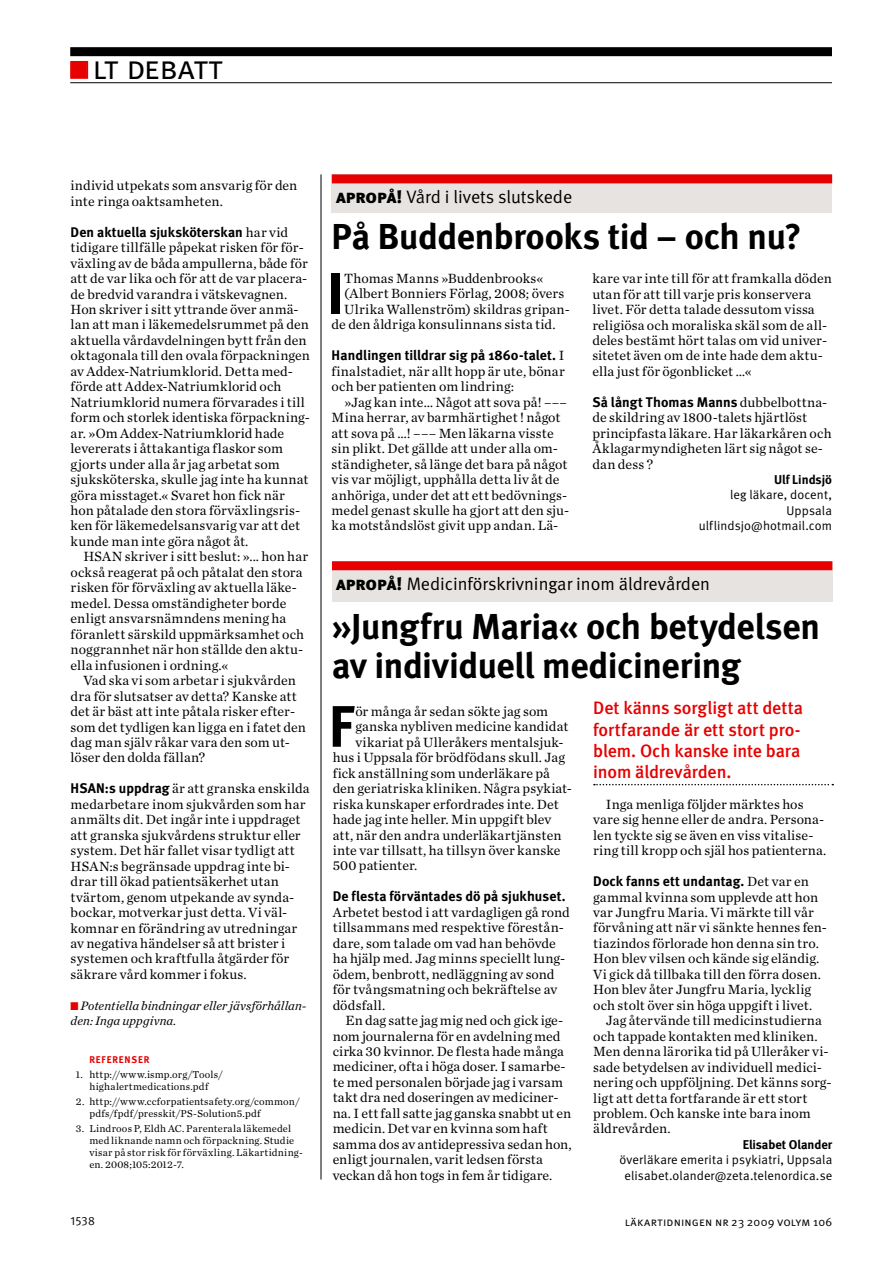
<style>
.page{position:relative;width:894px;height:1263px;background:#fff}
.page>*{position:absolute;margin:0;border:0;box-sizing:border-box;transform-origin:0 0}
.t1{font:58.35px "Meta LT Bold";color:#000}
.t2{font:36px/39px "Meta LT Bold";letter-spacing:-.01em;color:#000}
.t3{font:33px "Meta LT Normal Small Caps";letter-spacing:-.03em;color:#000}
.t4{font:18px/21px "Meta LT Medium";letter-spacing:-.01em;color:#e60000}
.t5{font:18px "Meta LT Normal";color:#000}
.t6{font:13.95px/15.5px "Chronicle LT Text";letter-spacing:.01em;color:#000}
.t7{font:13.95px "Meta LT Bold";letter-spacing:.005em;color:#000}
.t8{font:12.75px/15.5px "Meta LT Normal";letter-spacing:.01em;color:#000;text-align:right}
.t9{font:italic 12.75px/15.5px "Chronicle LT Text";color:#000}
.t10{font:12.75px "Meta LT Bold";color:#000}
.t11{font:12px "Meta LT Normal Small Caps";letter-spacing:.02em;color:#000}
.t12{font:12px "Meta LT Normal Utilities";color:#000}
.t13{font:10.5px/12px "Chronicle LT Text";letter-spacing:.02em;color:#000}
.t14{font:9.75px "Meta LT Bold";letter-spacing:.09em;color:#e60000}
.s1{color:#e60000}
.s2{font-family:"Chronicle LT Text"}
.s3{font-family:"Meta LT Bold"}
.s4{font-family:"Meta LT Black Small Caps"}
</style>
<div class="page">
<div style="left:70px;top:47px;width:761px;height:9px;background:#000"></div>
<hr style="left:70px;top:82px;width:761px;height:1px;background:#000">
<div style="left:70px;top:61px;width:18px;height:18px;border:2px solid #e60000"></div>
<div style="left:331px;top:174px;width:500px;height:38px;background:#e6e3e0"></div>
<div style="left:332px;top:174px;width:499px;height:9px;background:#e60000"></div>
<div style="left:332px;top:561px;width:500px;height:41px;background:#e6e3e0"></div>
<div style="left:332px;top:561px;width:500px;height:9px;background:#e60000"></div>
<svg style="left:593px;top:784px;width:240px;height:1px"></svg>
<hr style="left:320px;top:174px;width:1px;height:1005px;background:#000">
<h3 class="t3" style="left:70px;top:48px;width:154px"><span class="s1">■</span> lt debatt</h3>
<p class="t6" style="left:71px;top:178px;width:228px">individ utpekats som ansvarig för den inte ringa oaktsamheten.</p>
<p class="t7" style="left:71px;top:223px;width:219px">Den aktuella sjuksköterskan <span class="s2">har vid</span></p>
<p class="t6" style="left:71px;top:239px;width:241px">tidigare tillfälle påpekat risken för för&shy;växling av de båda ampullerna, både för att de var lika och för att de var placera&shy;de bredvid varandra i vätskevagnen.<br>Hon skriver i sitt yttrande över anmä&shy;lan att man i läkemedelsrummet på den aktuella vårdavdelningen bytt från den oktagonala till den ovala förpackningen av Addex-Natriumklorid. Detta med&shy;förde att Addex-Natriumklorid och Natriumklorid numera förvarades i till form och storlek identiska förpackning&shy;ar. »Om Addex-Natriumklorid hade levererats i åttakantiga flaskor som gjorts under alla år jag arbetat som sjuksköterska, skulle jag inte ha kunnat göra misstaget.« Svaret hon fick när hon påtalade den stora förväxlingsris&shy;ken för läkemedelsansvarig var att det kunde man inte göra något åt.</p>
<p class="t6" style="left:71px;top:549px;width:239px;text-indent:13px">HSAN skriver i sitt beslut: »... hon har också reagerat på och påtalat den stora risken för förväxling av aktuella läke&shy;medel. Dessa omständigheter borde enligt ansvarsnämndens mening ha föranlett särskild uppmärksamhet och noggrannhet när hon ställde den aktu&shy;ella infusionen i ordning.«</p>
<p class="t6" style="left:71px;top:672px;width:237px;text-indent:13px">Vad ska vi som arbetar i sjukvården dra för slutsatser av detta? Kanske att det är bäst att inte påtala risker efter&shy;som det tydligen kan ligga en i fatet den dag man själv råkar vara den som ut&shy;löser den dolda fällan?</p>
<p class="t6" style="left:71px;top:780px;width:240px"><span class="s3">HSAN:s uppdrag</span> är att granska enskilda medarbetare inom sjukvården som har anmälts dit. Det ingår inte i uppdraget att granska sjukvårdens struktur eller system. Det här fallet visar tydligt att HSAN:s begränsade uppdrag inte bi&shy;drar till ökad patientsäkerhet utan tvärtom, genom utpekande av synda&shy;bockar, motverkar just detta. Vi väl&shy;komnar en förändring av utredningar av negativa händelser så att brister i systemen och kraftfulla åtgärder för säkrare vård kommer i fokus.</p>
<p class="t9" style="left:71px;top:997px;width:237px"><span class="s1">■</span> Potentiella bindningar eller jävsförhållan&shy;den: Inga uppgivna.</p>
<p class="t14" style="left:89px;top:1053px;width:62px">Referenser</p>
<p class="t13" style="left:76px;top:1067px;width:148px;text-align:center">1. http://www.ismp.org/Tools/ highalertmedications.pdf</p>
<p class="t13" style="left:89px;top:1094px;width:212px;text-indent:-13px">2. http://www.ccforpatientsafety.org/common/ pdfs/fpdf/presskit/PS-Solution5.pdf</p>
<p class="t13" style="left:89px;top:1121px;width:215px;text-indent:-13px">3. Lindroos P, Eldh AC. Parenterala läkemedel med liknande namn och förpackning. Studie visar på stor risk för förväxling. Läkartidning&shy;en. 2008;105:2012-7.</p>
<p class="t5" style="left:336px;top:187px;width:237px"><span class="s4">apropå!</span> Vård i livets slutskede</p>
<h2 class="t2" style="left:331px;top:217px;width:471px">På Buddenbrooks tid – och nu?</h2>
<h1 class="t1" style="left:327px;top:259px;width:18px">I</h1>
<p class="t6" style="left:344px;top:270px;width:201px">Thomas Manns »Buddenbrooks«</p>
<p class="t6" style="left:344px;top:286px;width:221px">(Albert Bonniers Förlag, 2008; övers</p>
<p class="t6" style="left:344px;top:301px;width:227px">Ulrika Wallenström) skildras gripan-</p>
<p class="t6" style="left:331px;top:317px;width:225px">de den åldriga konsulinnans sista tid.</p>
<p class="t7" style="left:331px;top:347px;width:234px">Handlingen tilldrar sig på 1860-talet. <span class="s2">I</span></p>
<p class="t6" style="left:331px;top:363px;width:234px">finalstadiet, när allt hopp är ute, bönar och ber patienten om lindring:</p>
<p class="t6" style="left:331px;top:394px;width:239px;text-indent:13px">»Jag kan inte… Något att sova på! ––– Mina herrar, av barmhärtighet ! något att sova på …! ––– Men läkarna visste sin plikt. Det gällde att under alla om&shy;ständigheter, så länge det bara på något vis var möjligt, upphålla detta liv åt de anhöriga, under det att ett bedövnings&shy;medel genast skulle ha gjort att den sju&shy;ka motståndslöst givit upp andan. Lä-</p>
<p class="t6" style="left:592px;top:270px;width:241px">kare var inte till för att framkalla döden utan för att till varje pris konservera livet. För detta talade dessutom vissa religiösa och moraliska skäl som de all&shy;deles bestämt hört talas om vid univer&shy;sitetet även om de inte hade dem aktu&shy;ella just för ögonblicket …«</p>
<p class="t7" style="left:592px;top:393px;width:236px">Så långt Thomas Manns <span class="s2">dubbelbottna-</span></p>
<p class="t6" style="left:592px;top:410px;width:241px">de skildring av 1800-talets hjärtlöst principfasta läkare. Har läkarkåren och<br>Åklagarmyndigheten lärt sig något se&shy;dan dess ?</p>
<p class="t10" style="left:773px;top:472px;width:59px">Ulf Lindsjö</p>
<p class="t8" style="left:698px;top:487px;width:135px">leg läkare, docent,<br>Uppsala ulflindsjo@hotmail.com</p>
<p class="t5" style="left:336px;top:573px;width:375px"><span class="s4">apropå!</span> Medicinförskrivningar inom äldrevården</p>
<h2 class="t2" style="left:332px;top:607px;width:489px">»Jungfru Maria« och betydelsen av individuell medicinering</h2>
<p class="t4" style="left:593px;top:697px;width:211px">Det känns sorgligt att detta fortfarande är ett stort pro&shy;blem. Och kanske inte bara inom äldrevården.</p>
<h1 class="t1" style="left:328px;top:691px;width:27px">F</h1>
<p class="t6" style="left:355px;top:703px;width:194px">ör många år sedan sökte jag som</p>
<p class="t6" style="left:355px;top:718px;width:214px">ganska nybliven medicine kandidat</p>
<p class="t6" style="left:355px;top:734px;width:209px">vikariat på Ulleråkers mentalsjuk-</p>
<p class="t6" style="left:332px;top:749px;width:234px">hus i Uppsala för brödfödans skull. Jag</p>
<p class="t6" style="left:332px;top:765px;width:219px">fick anställning som underläkare på</p>
<p class="t6" style="left:332px;top:780px;width:240px">den geriatriska kliniken. Några psykiat-</p>
<p class="t6" style="left:332px;top:796px;width:228px">riska kunskaper erfordrades inte. Det</p>
<p class="t6" style="left:332px;top:811px;width:220px">hade jag inte heller. Min uppgift blev</p>
<p class="t6" style="left:332px;top:827px;width:230px">att, när den andra underläkartjänsten</p>
<p class="t6" style="left:332px;top:842px;width:229px">inte var tillsatt, ha tillsyn över kanske</p>
<p class="t6" style="left:332px;top:858px;width:86px">500 patienter.</p>
<p class="t7" style="left:332px;top:888px;width:234px">De flesta förväntades dö på sjukhuset.</p>
<p class="t6" style="left:332px;top:904px;width:238px">Arbetet bestod i att vardagligen gå rond tillsammans med respektive förestån&shy;dare, som talade om vad han behövde ha hjälp med. Jag minns speciellt lung&shy;ödem, benbrott, nedläggning av sond för tvångsmatning och bekräftelse av dödsfall.</p>
<p class="t6" style="left:332px;top:1012px;width:240px;text-indent:13px">En dag satte jag mig ned och gick ige&shy;nom journalerna för en avdelning med cirka 30 kvinnor. De flesta hade många mediciner, ofta i höga doser. I samarbe&shy;te med personalen började jag i varsam takt dra ned doseringen av mediciner&shy;na. I ett fall satte jag ganska snabbt ut en medicin. Det var en kvinna som haft samma dos av antidepressiva sedan hon, enligt journalen, varit ledsen första veckan då hon togs in fem år tidigare.</p>
<p class="t6" style="left:593px;top:796px;width:235px;text-indent:13px">Inga menliga följder märktes hos vare sig henne eller de andra. Persona&shy;len tyckte sig se även en viss vitalise&shy;ring till kropp och själ hos patienterna.</p>
<p class="t7" style="left:593px;top:872px;width:217px">Dock fanns ett undantag. <span class="s2">Det var en</span></p>
<p class="t6" style="left:593px;top:889px;width:235px">gammal kvinna som upplevde att hon var Jungfru Maria. Vi märkte till vår förvåning att när vi sänkte hennes fen&shy;tiazindos förlorade hon denna sin tro.<br>Hon blev vilsen och kände sig eländig.<br>Vi gick då tillbaka till den förra dosen.<br>Hon blev åter Jungfru Maria, lycklig och stolt över sin höga uppgift i livet.</p>
<p class="t6" style="left:593px;top:1012px;width:240px;text-indent:13px">Jag återvände till medicinstudierna och tappade kontakten med kliniken.<br>Men denna lärorika tid på Ulleråker vi&shy;sade betydelsen av individuell medici&shy;nering och uppföljning. Det känns sorg&shy;ligt att detta fortfarande är ett stort problem. Och kanske inte bara inom äldrevården.</p>
<p class="t10" style="left:742px;top:1136px;width:91px">Elisabet Olander</p>
<p class="t8" style="left:619px;top:1151px;width:214px;text-align:center">överläkare emerita i psykiatri, Uppsala elisabet.olander@zeta.telenordica.se</p>
<p class="t12" style="left:71px;top:1214px;width:26px">1538</p>
<p class="t11" style="left:624px;top:1214px;width:209px">läkartidningen nr 23 2009 volym 106</p>
</div>
